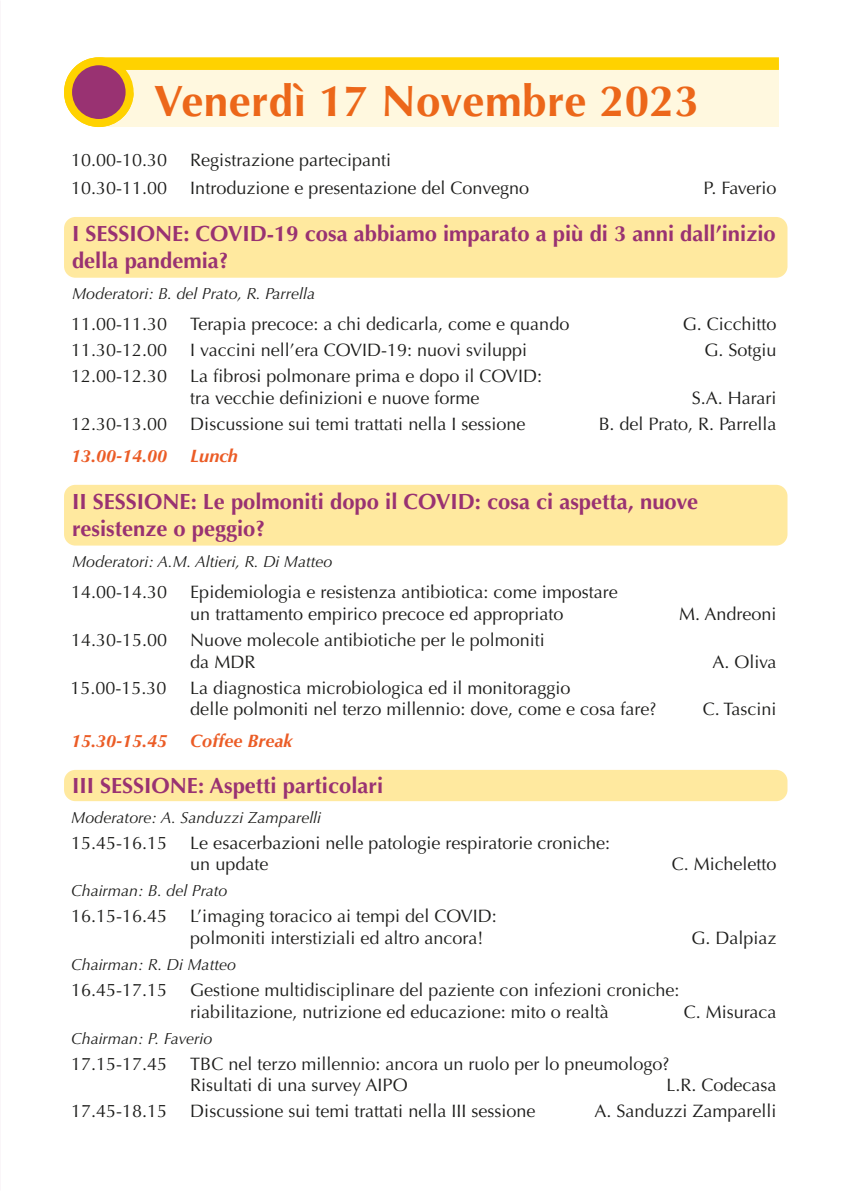
<style>
.page{position:relative;width:851px;height:1191px;background:#fff}
.page>*{position:absolute;margin:0;border:0;box-sizing:border-box;transform-origin:0 0}
.t1{font:700 44px "Optima";letter-spacing:.01em;color:#ec671a}
.t2{font:700 22px/26.4px "Optima";color:#993272}
.t3{font:18px/21.6px "Optima";color:#1d1d1b}
.t4{font:italic 700 18px "Optima";color:#eb5c26}
.t5{font:italic 16px "Optima";color:#1d1d1b}
</style>
<div class="page">
<div style="left:64px;top:217px;width:723px;height:61px;background:#ffe99f;border-radius:11px"></div>
<svg style="left:64px;top:57px;width:715px;height:70px"></svg>
<svg style="left:68px;top:61px;width:62px;height:62px;fill:#993272"></svg>
<div style="left:64px;top:57px;width:70px;height:70px;border:8px solid #ffd200;border-radius:50%"></div>
<div style="left:64px;top:485px;width:723px;height:60px;background:#ffe99f;border-radius:11px"></div>
<div style="left:64px;top:770px;width:723px;height:31px;background:#ffe99f;border-radius:11px"></div>
<h1 class="t1" style="left:154px;top:76px;width:546px">Venerdì 17 Novembre 2023</h1>
<p class="t3" style="left:71px;top:150px;width:98px">10.00-10.30</p>
<p class="t3" style="left:190px;top:150px;width:202px">Registrazione partecipanti</p>
<p class="t3" style="left:71px;top:178px;width:98px">10.30-11.00</p>
<p class="t3" style="left:190px;top:178px;width:340px">Introduzione e presentazione del Convegno</p>
<p class="t3" style="left:703px;top:178px;width:74px">P. Faverio</p>
<p class="t2" style="left:72px;top:221px;width:705px">I SESSIONE: COVID-19 cosa abbiamo imparato a più di 3 anni dall’inizio della pandemia?</p>
<p class="t5" style="left:72px;top:284px;width:244px">Moderatori: B. del Prato, R. Parrella</p>
<p class="t3" style="left:71px;top:314px;width:98px">11.00-11.30</p>
<p class="t3" style="left:190px;top:314px;width:380px">Terapia precoce: a chi dedicarla, come e quando</p>
<p class="t3" style="left:682px;top:314px;width:95px">G. Cicchitto</p>
<p class="t3" style="left:71px;top:340px;width:98px">11.30-12.00</p>
<p class="t3" style="left:190px;top:340px;width:338px">I vaccini nell’era COVID-19: nuovi sviluppi</p>
<p class="t3" style="left:704px;top:340px;width:74px">G. Sotgiu</p>
<p class="t3" style="left:71px;top:366px;width:98px">12.00-12.30</p>
<p class="t3" style="left:190px;top:366px;width:353px">La fibrosi polmonare prima e dopo il COVID: tra vecchie definizioni e nuove forme</p>
<p class="t3" style="left:691px;top:387px;width:86px">S.A. Harari</p>
<p class="t3" style="left:71px;top:413px;width:98px">12.30-13.00</p>
<p class="t3" style="left:190px;top:413px;width:336px">Discussione sui temi trattati nella I sessione</p>
<p class="t3" style="left:598px;top:413px;width:179px">B. del Prato, R. Parrella</p>
<p class="t4" style="left:71px;top:445px;width:98px">13.00-14.00</p>
<p class="t4" style="left:190px;top:445px;width:49px">Lunch</p>
<p class="t2" style="left:72px;top:489px;width:627px">II SESSIONE: Le polmoniti dopo il COVID: cosa ci aspetta, nuove resistenze o peggio?</p>
<p class="t5" style="left:72px;top:552px;width:262px">Moderatori: A.M. Altieri, R. Di Matteo</p>
<p class="t3" style="left:71px;top:581px;width:98px">14.00-14.30</p>
<p class="t3" style="left:190px;top:581px;width:429px">Epidemiologia e resistenza antibiotica: come impostare un trattamento empirico precoce ed appropriato</p>
<p class="t3" style="left:71px;top:629px;width:98px">14.30-15.00</p>
<p class="t3" style="left:190px;top:629px;width:356px">Nuove molecole antibiotiche per le polmoniti da MDR</p>
<p class="t3" style="left:190px;top:677px;width:467px">La diagnostica microbiologica ed il monitoraggio<br>delle polmoniti nel terzo millennio: dove, come e cosa fare?</p>
<p class="t4" style="left:71px;top:730px;width:98px">15.30-15.45</p>
<p class="t4" style="left:190px;top:730px;width:104px">Coffee Break</p>
<p class="t2" style="left:72px;top:772px;width:312px">III SESSIONE: Aspetti particolari</p>
<p class="t5" style="left:71px;top:808px;width:251px">Moderatore: A. Sanduzzi Zamparelli</p>
<p class="t3" style="left:71px;top:832px;width:98px">15.45-16.15</p>
<p class="t3" style="left:190px;top:832px;width:421px">Le esacerbazioni nelle patologie respiratorie croniche: un update</p>
<p class="t5" style="left:71px;top:881px;width:158px">Chairman: B. del Prato</p>
<p class="t3" style="left:71px;top:905px;width:98px">16.15-16.45</p>
<p class="t3" style="left:190px;top:905px;width:308px">L’imaging toracico ai tempi del COVID: polmoniti interstiziali ed altro ancora!</p>
<p class="t3" style="left:679px;top:603px;width:99px">M. Andreoni</p>
<p class="t3" style="left:712px;top:651px;width:66px">A. Oliva</p>
<p class="t3" style="left:702px;top:698px;width:75px">C. Tascini</p>
<p class="t3" style="left:671px;top:853px;width:106px">C. Micheletto</p>
<p class="t3" style="left:691px;top:927px;width:87px">G. Dalpiaz</p>
<p class="t5" style="left:71px;top:955px;width:166px">Chairman: R. Di Matteo</p>
<p class="t3" style="left:71px;top:979px;width:98px">16.45-17.15</p>
<p class="t3" style="left:190px;top:979px;width:490px">Gestione multidisciplinare del paziente con infezioni croniche: riabilitazione, nutrizione ed educazione: mito o realtà</p>
<p class="t3" style="left:683px;top:1001px;width:94px">C. Misuraca</p>
<p class="t5" style="left:71px;top:1028px;width:143px">Chairman: P. Faverio</p>
<p class="t3" style="left:71px;top:1053px;width:98px">17.15-17.45</p>
<p class="t3" style="left:190px;top:1053px;width:480px">TBC nel terzo millennio: ancora un ruolo per lo pneumologo?<br>Risultati di una survey AIPO</p>
<p class="t3" style="left:666px;top:1074px;width:112px">L.R. Codecasa</p>
<p class="t3" style="left:71px;top:1100px;width:98px">17.45-18.15</p>
<p class="t3" style="left:190px;top:1100px;width:346px">Discussione sui temi trattati nella III sessione</p>
<p class="t3" style="left:594px;top:1100px;width:184px">A. Sanduzzi Zamparelli</p>
</div>
